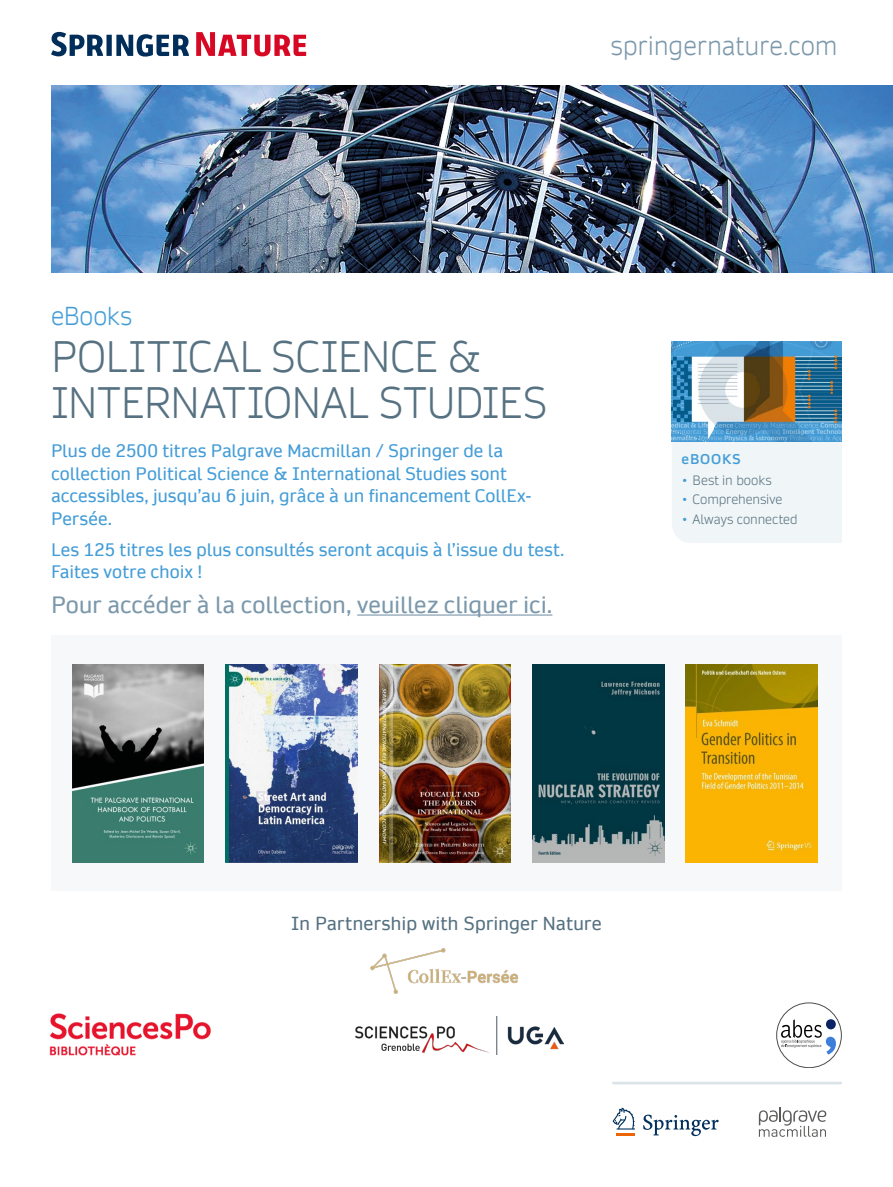
<style>
.page{position:relative;width:893px;height:1187px;background:#fff}
.page>*{position:absolute;margin:0;border:0;box-sizing:border-box;transform-origin:0 0}
.t1{font:300 42px/46.2px "Daytona Pro";letter-spacing:-.005em;color:#567181}
.t2{font:300 25.5px "Daytona Pro";letter-spacing:-.005em;color:#7b98ab}
.t3{font:300 24.75px "Daytona Pro";color:#449dd7}
.t4{font:22.5px "Daytona Pro";color:#7b98ab}
.t5{font:18px "Daytona Pro";letter-spacing:-.005em;color:#567181}
.t6{font:17.25px/22.5px "Daytona Pro";color:#449dd7}
.t7{font:600 13.5px "Daytona Pro";letter-spacing:.065em;color:#449dd7}
.t8{font:300 12.9px "Daytona Pro";color:#567181}
.s1{font-size:13.5px;color:#449dd7}
</style>
<div class="page">
<svg style="left:196px;top:32px;width:110px;height:24px"></svg>
<svg style="left:51px;top:32px;width:138px;height:25px"></svg>
<hr style="left:612px;top:1081px;width:230px;height:3px;background:#dae3e8">
<img style="left:51px;top:85px;width:842px;height:187px">
<div style="left:51px;top:635px;width:791px;height:255px;background:#f6f8f9"></div>
<img style="left:379px;top:664px;width:132px;height:198px">
<img style="left:532px;top:664px;width:132px;height:198px">
<img style="left:226px;top:664px;width:131px;height:198px">
<img style="left:72px;top:664px;width:132px;height:198px">
<img style="left:686px;top:664px;width:131px;height:198px">
<hr style="left:616px;top:1132px;width:19px;height:3px;background:#ec6608">
<svg style="left:613px;top:1107px;width:22px;height:22px"></svg>
<svg style="left:643px;top:1114px;width:76px;height:21px"></svg>
<svg style="left:759px;top:1107px;width:67px;height:29px"></svg>
<div style="left:672px;top:441px;width:170px;height:102px;background:#f0f5f7"></div>
<img style="left:672px;top:341px;width:127px;height:4px">
<img style="left:799px;top:341px;width:43px;height:4px">
<img style="left:672px;top:345px;width:170px;height:96px">
<hr style="left:357px;top:614px;width:195px;height:1px;background:#7b98ab">
<div style="left:776px;top:1002px;width:65px;height:65px;border:1px solid #4d4d4d;border-radius:50%"></div>
<svg style="left:781px;top:1019px;width:55px;height:35px"></svg>
<img style="left:355px;top:1016px;width:208px;height:38px">
<img style="left:370px;top:948px;width:148px;height:46px">
<img style="left:49px;top:1013px;width:162px;height:43px">
<h2 class="t2" style="left:610px;top:30px;width:229px">springernature.com</h2>
<h3 class="t3" style="left:51px;top:300px;width:83px">eBooks</h3>
<h1 class="t1" style="left:51px;top:333px;width:498px">POLITICAL SCIENCE &amp;<br>INTERNATIONAL STUDIES</h1>
<p class="t6" style="left:51px;top:439px;width:482px">Plus de 2500 titres Palgrave Macmillan / Springer de la collection Political Science &amp; International Studies sont accessibles, jusqu’au 6 juin, grâce à un financement CollEx-Persée.</p>
<p class="t6" style="left:51px;top:538px;width:515px">Les 125 titres les plus consultés seront acquis à l’issue du test.<br>Faites votre choix !</p>
<h3 class="t4" style="left:51px;top:589px;width:503px">Pour accéder à la collection, veuillez cliquer ici.</h3>
<p class="t7" style="left:682px;top:449px;width:61px">eBOOKS</p>
<p class="t8" style="left:682px;top:471px;width:92px"><span class="s1">•</span> Best in books</p>
<p class="t8" style="left:682px;top:491px;width:102px"><span class="s1">•</span> Comprehensive</p>
<p class="t8" style="left:682px;top:511px;width:118px"><span class="s1">•</span> Always connected</p>
<p class="t5" style="left:291px;top:911px;width:312px">In Partnership with Springer Nature</p>
</div>
